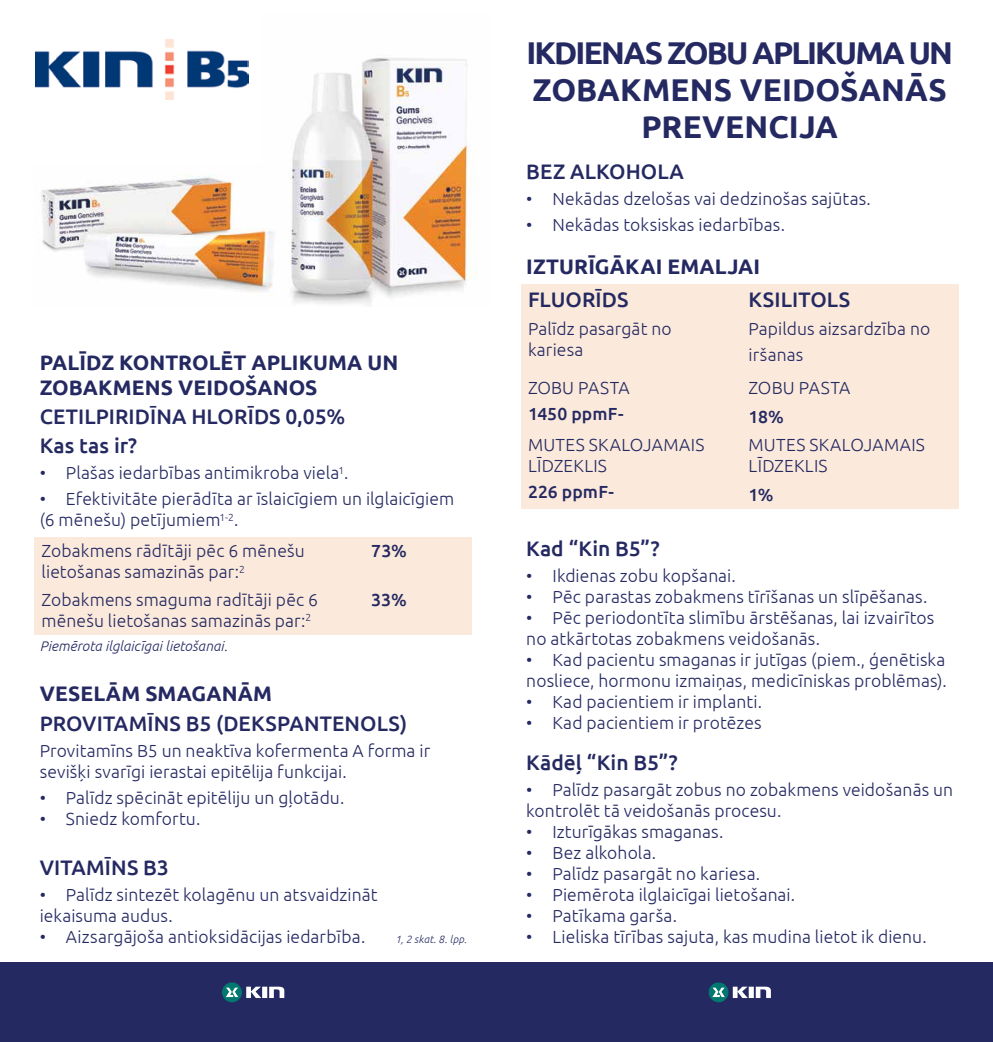
<style>
.page{position:relative;width:993px;height:1042px;background:#fff}
.page>*{position:absolute;margin:0;border:0;box-sizing:border-box;transform-origin:0 0}
.t1{font:700 31.5px/36.8px "Ubuntu";letter-spacing:-.005em;color:#252962;text-align:center}
.t2{font:500 21px/29.4px "Ubuntu";letter-spacing:.005em;color:#252962}
.t3{font:700 21px/24.5px "Ubuntu";letter-spacing:.005em;color:#252962}
.t4{font:300 17.5px/21px "Ubuntu";letter-spacing:.005em;color:#252962}
.t5{font:500 17.5px "Ubuntu";letter-spacing:.005em;color:#252962}
.t6{font:italic 300 14px "Ubuntu";letter-spacing:.01em;color:#252962}
.t7{font:italic 300 10.5px "Ubuntu";letter-spacing:.01em;color:#252962}
</style>
<div class="page">
<img style="left:35px;top:40px;width:213px;height:59px">
<div style="left:0;top:962px;width:992px;height:80px;background:#252962"></div>
<svg style="left:222px;top:982px;width:62px;height:20px"></svg>
<svg style="left:708px;top:982px;width:62px;height:20px"></svg>
<div style="left:521px;top:284px;width:437px;height:224px;background:#fbeadb"></div>
<div style="left:34px;top:537px;width:438px;height:97px;background:#fbeadb"></div>
<img style="left:289px;top:58px;width:188px;height:248px">
<img style="left:40px;top:175px;width:234px;height:121px">
<p class="t3" style="left:40px;top:350px;width:360px">PALĪDZ KONTROLĒT APLIKUMA UN<br>ZOBAKMENS VEIDOŠANOS</p>
<p class="t2" style="left:40px;top:401px;width:307px">CETILPIRIDĪNA HLORĪDS 0,05%<br>Kas tas ir?</p>
<p class="t4" style="left:40px;top:462px;width:310px">• Plašas iedarbības antimikroba viela<sup>1</sup>.</p>
<p class="t4" style="left:40px;top:488px;width:416px">• Efektivitāte pierādīta ar īslaicīgiem un ilglaicīgiem (6 mēnešu) petījumiem<sup>1-2</sup>.</p>
<p class="t4" style="left:41px;top:540px;width:265px">Zobakmens rādītāji pēc 6 mēnešu lietošanas samazinās par:<sup>2</sup></p>
<p class="t5" style="left:371px;top:540px;width:37px">73%</p>
<p class="t4" style="left:41px;top:589px;width:278px">Zobakmens smaguma radītāji pēc 6 mēnešu lietošanas samazinās par:<sup>2</sup></p>
<p class="t5" style="left:371px;top:589px;width:37px">33%</p>
<p class="t6" style="left:40px;top:637px;width:189px">Piemērota ilglaicīgai lietošanai.</p>
<p class="t3" style="left:40px;top:681px;width:234px">VESELĀM SMAGANĀM</p>
<p class="t2" style="left:40px;top:708px;width:369px">PROVITAMĪNS B5 (DEKSPANTENOLS)</p>
<p class="t4" style="left:40px;top:739px;width:392px">Provitamīns B5 un neaktīva kofermenta A forma ir sevišķi svarīgi ierastai epitēlija funkcijai.</p>
<p class="t4" style="left:40px;top:786px;width:306px">• Palīdz spēcināt epitēliju un gļotādu.</p>
<p class="t4" style="left:40px;top:807px;width:162px">• Sniedz komfortu.</p>
<p class="t2" style="left:40px;top:852px;width:131px">VITAMĪNS B3</p>
<p class="t4" style="left:40px;top:883px;width:339px">• Palīdz sintezēt kolagēnu un atsvaidzināt iekaisuma audus.</p>
<p class="t4" style="left:40px;top:925px;width:327px">• Aizsargājoša antioksidācijas iedarbība.</p>
<p class="t7" style="left:395px;top:932px;width:73px">1, 2 skat. 8. lpp.</p>
<h1 class="t1" style="left:526px;top:34px;width:428px">IKDIENAS ZOBU APLIKUMA UN<br>ZOBAKMENS VEIDOŠANĀS<br>PREVENCIJA</h1>
<p class="t2" style="left:526px;top:156px;width:159px">BEZ ALKOHOLA</p>
<p class="t4" style="left:526px;top:188px;width:346px">• Nekādas dzelošas vai dedzinošas sajūtas.</p>
<p class="t4" style="left:526px;top:214px;width:260px">• Nekādas toksiskas iedarbības.</p>
<p class="t3" style="left:526px;top:254px;width:235px">IZTURĪGĀKAI EMALJAI</p>
<p class="t2" style="left:528px;top:284px;width:102px">FLUORĪDS</p>
<p class="t2" style="left:748px;top:284px;width:103px">KSILITOLS</p>
<p class="t4" style="left:528px;top:317px;width:145px">Palīdz pasargāt no kariesa</p>
<p class="t4" style="left:748px;top:315px;width:183px;line-height:25.9px">Papildus aizsardzība no iršanas</p>
<p class="t4" style="left:528px;top:377px;width:103px">ZOBU PASTA</p>
<p class="t5" style="left:528px;top:402px;width:97px">1450 ppmF-</p>
<p class="t4" style="left:748px;top:377px;width:103px">ZOBU PASTA</p>
<p class="t5" style="left:748px;top:406px;width:37px">18%</p>
<p class="t4" style="left:528px;top:434px;width:178px">MUTES SKALOJAMAIS<br>LĪDZEKLIS</p>
<p class="t5" style="left:528px;top:480px;width:87px">226 ppmF-</p>
<p class="t4" style="left:748px;top:434px;width:178px">MUTES SKALOJAMAIS<br>LĪDZEKLIS</p>
<p class="t5" style="left:748px;top:484px;width:26px">1%</p>
<p class="t2" style="left:526px;top:533px;width:135px">Kad “Kin B5”?</p>
<p class="t4" style="left:526px;top:565px;width:211px">• Ikdienas zobu kopšanai.</p>
<p class="t4" style="left:526px;top:586px;width:402px">• Pēc parastas zobakmens tīrīšanas un slīpēšanas.</p>
<p class="t4" style="left:526px;top:607px;width:409px">• Pēc periodontīta slimību ārstēšanas, lai izvairītos no atkārtotas zobakmens veidošanās.</p>
<p class="t4" style="left:526px;top:649px;width:422px">• Kad pacientu smaganas ir jutīgas (piem., ģenētiska nosliece, hormonu izmaiņas, medicīniskas problēmas).</p>
<p class="t4" style="left:526px;top:691px;width:237px">• Kad pacientiem ir implanti.</p>
<p class="t4" style="left:526px;top:712px;width:237px">• Kad pacientiem ir protēzes</p>
<p class="t2" style="left:526px;top:747px;width:153px">Kādēļ “Kin B5”?</p>
<p class="t4" style="left:526px;top:778px;width:428px">• Palīdz pasargāt zobus no zobakmens veidošanās un kontrolēt tā veidošanās procesu.</p>
<p class="t4" style="left:526px;top:820px;width:199px">• Izturīgākas smaganas.</p>
<p class="t4" style="left:526px;top:841px;width:131px">• Bez alkohola.</p>
<p class="t4" style="left:526px;top:862px;width:235px">• Palīdz pasargāt no kariesa.</p>
<p class="t4" style="left:526px;top:883px;width:270px">• Piemērota ilglaicīgai lietošanai.</p>
<p class="t4" style="left:526px;top:904px;width:152px">• Patīkama garša.</p>
<p class="t4" style="left:526px;top:925px;width:402px">• Lieliska tīrības sajuta, kas mudina lietot ik dienu.</p>
</div>
